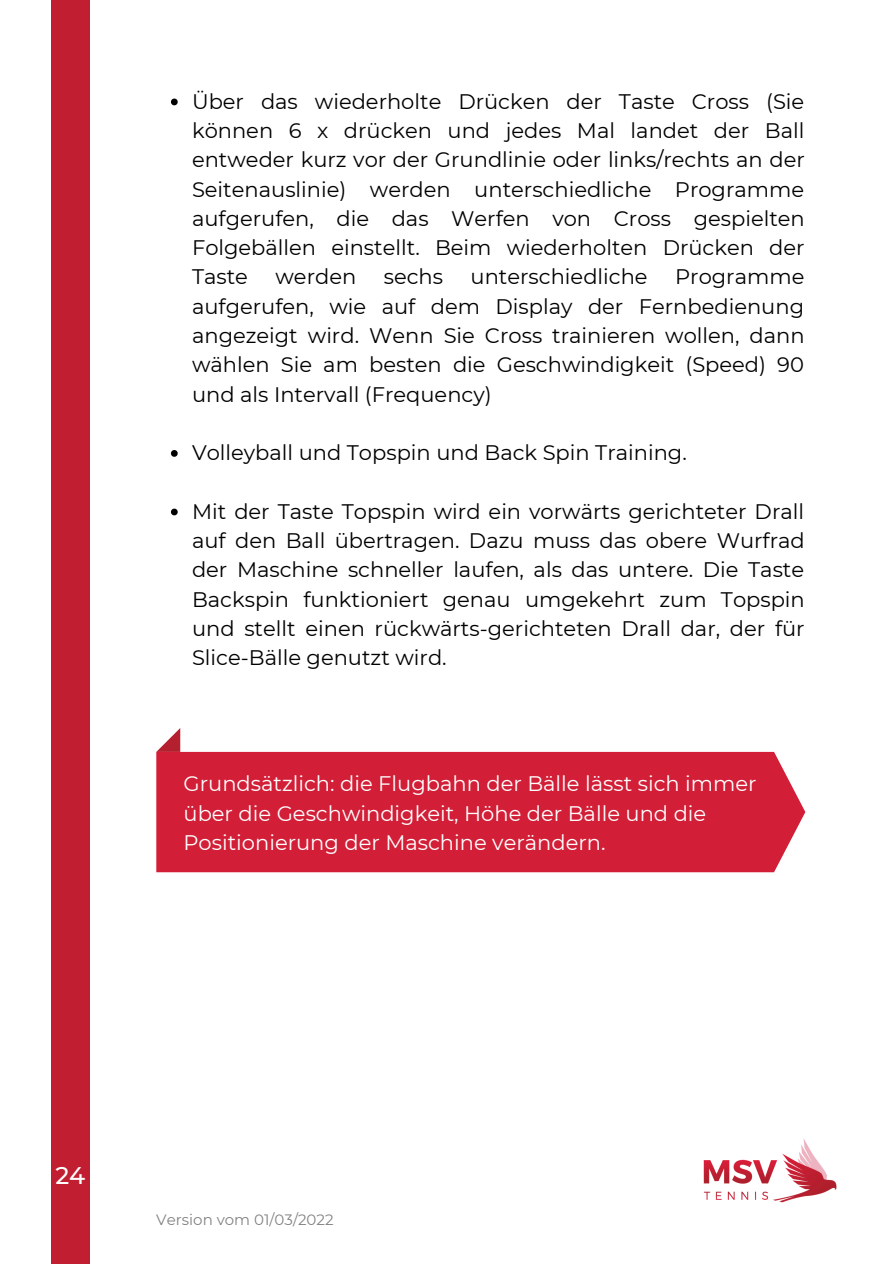
<style>
.page{position:relative;width:894px;height:1264px;background:#fff}
.page>*{position:absolute;margin:0;border:0;box-sizing:border-box;transform-origin:0 0}
.t1{font:500 24px "Montserrat";color:#fff}
.t2{font:21px/29.2px "Montserrat";color:#000;text-align:justify}
.t3{font:21px/29.2px "Montserrat";color:#fff}
.t4{font:15px "Montserrat";color:#000}
</style>
<div class="page">
<img style="left:703px;top:1138px;width:134px;height:65px">
<div style="left:51px;top:0;width:38px;height:1263px;background:#c11f31"></div>
<svg style="left:171px;top:99px;width:7px;height:6px"></svg>
<svg style="left:171px;top:450px;width:7px;height:7px"></svg>
<svg style="left:171px;top:508px;width:7px;height:7px"></svg>
<svg style="left:156px;top:728px;width:24px;height:24px"></svg>
<div style="left:156px;top:752px;width:649px;height:120px;background:#d21e36"></div>
<p class="t2" style="left:192px;top:87px;width:614px">Über das wiederholte Drücken der Taste Cross (Sie können 6 x drücken und jedes Mal landet der Ball entweder kurz vor der Grundlinie oder links/rechts an der Seitenauslinie) werden unterschiedliche Programme aufgerufen, die das Werfen von Cross gespielten Folgebällen einstellt. Beim wiederholten Drücken der Taste</p>
<p class="t2" style="left:275px;top:262px;width:82px">werden</p>
<p class="t2" style="left:383px;top:262px;width:61px">sechs</p>
<p class="t2" style="left:470px;top:262px;width:178px">unterschiedliche</p>
<p class="t2" style="left:192px;top:262px;width:614px;text-indent:483px">Programme aufgerufen, wie auf dem Display der Fernbedienung angezeigt wird. Wenn Sie Cross trainieren wollen, dann wählen Sie am besten die Geschwindigkeit (Speed) 90 und als Intervall (Frequency)</p>
<p class="t2" style="left:192px;top:438px;width:496px">Volleyball und Topspin und Back Spin Training.</p>
<p class="t2" style="left:192px;top:496px;width:614px">Mit der Taste Topspin wird ein vorwärts gerichteter Drall auf den Ball übertragen. Dazu muss das obere Wurfrad der Maschine schneller laufen, als das untere. Die Taste Backspin funktioniert genau umgekehrt zum Topspin und stellt einen rückwärts-gerichteten Drall dar, der für Slice-Bälle genutzt wird.</p>
<p class="t3" style="left:183px;top:769px;width:574px">Grundsätzlich: die Flugbahn der Bälle lässt sich immer über die Geschwindigkeit, Höhe der Bälle und die<br>Positionierung der Maschine verändern.</p>
<p class="t1" style="left:55px;top:1160px;width:31px">24</p>
<p class="t4" style="left:156px;top:1210px;width:179px">Version vom 01/03/2022</p>
</div>
